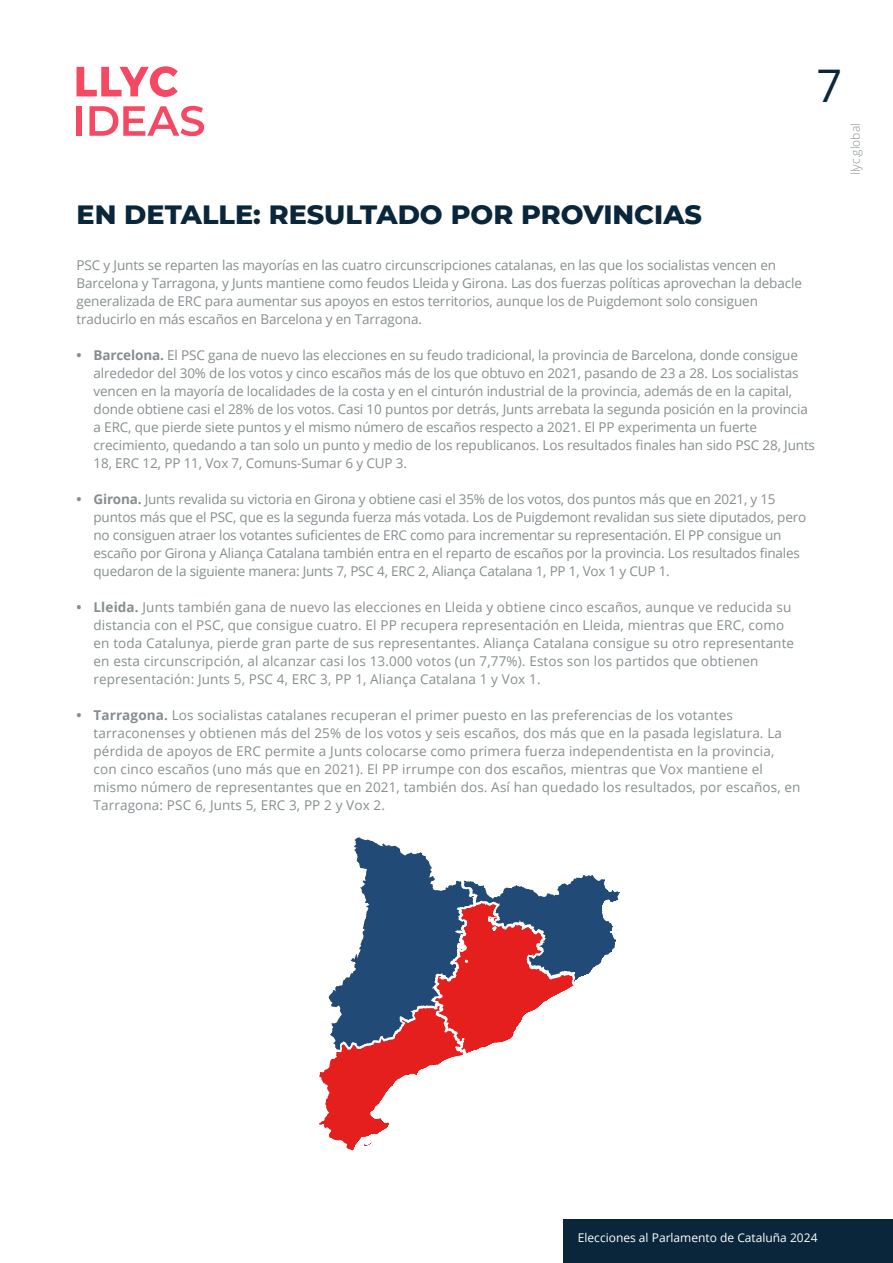
<style>
.page{position:relative;width:893px;height:1263px;background:#fff}
.page>*{position:absolute;margin:0;border:0;box-sizing:border-box;transform-origin:0 0}
.t1{font:45px "Open Sans";color:#0a263b}
.t2{font:800 27px "Montserrat";color:#0a263b}
.t3{font:13.5px/18px "Open Sans";letter-spacing:-.01em;color:#878e90}
.t4{font:13.5px/18px "Open Sans";letter-spacing:.01em;color:#878e90}
.t5{font:12px "Open Sans";color:#fff}
.t6{font:300 12px "Open Sans";color:#878e90}
.s1{font-weight:700}
</style>
<div class="page">
<div style="left:77px;top:106px;width:5px;height:30px;background:#f54963"></div>
<svg style="left:89px;top:106px;width:115px;height:30px"></svg>
<svg style="left:77px;top:66px;width:101px;height:31px"></svg>
<div style="left:563px;top:1219px;width:330px;height:44px;background:#0a263b"></div>
<svg style="left:319px;top:837px;width:301px;height:314px"></svg>
<h2 class="t2" style="left:77px;top:195px;width:627px">EN DETALLE: RESULTADO POR PROVINCIAS</h2>
<h1 class="t1" style="left:816px;top:55px;width:27px">7</h1>
<p class="t6" style="left:847px;top:175px;width:53px;rotate:-90deg">llyc.global</p>
<p class="t3" style="left:77px;top:256px;width:727px">PSC y Junts se reparten las mayorías en las cuatro circunscripciones catalanas, en las que los socialistas vencen en Barcelona y Tarragona, y Junts mantiene como feudos Lleida y Girona. Las dos fuerzas políticas aprovechan la debacle generalizada de ERC para aumentar sus apoyos en estos territorios, aunque los de Puigdemont solo consiguen traducirlo en más escaños en Barcelona y en Tarragona.</p>
<p class="t3" style="left:94px;top:346px;width:723px;text-indent:-17px"><span class="s1">• Barcelona.</span> El PSC gana de nuevo las elecciones en su feudo tradicional, la provincia de Barcelona, donde consigue alrededor del 30% de los votos y cinco escaños más de los que obtuvo en 2021, pasando de 23 a 28. Los socialistas vencen en la mayoría de localidades de la costa y en el cinturón industrial de la provincia, además de en la capital, donde obtiene casi el 28% de los votos. Casi 10 puntos por detrás, Junts arrebata la segunda posición en la provincia a ERC, que pierde siete puntos y el mismo número de escaños respecto a 2021. El PP experimenta un fuerte crecimiento, quedando a tan solo un punto y medio de los republicanos. Los resultados finales han sido PSC 28, Junts 18, ERC 12, PP 11, Vox 7, Comuns-Sumar 6 y CUP 3.</p>
<p class="t3" style="left:94px;top:490px;width:714px;text-indent:-17px"><span class="s1">• Girona.</span> Junts revalida su victoria en Girona y obtiene casi el 35% de los votos, dos puntos más que en 2021, y 15 puntos más que el PSC, que es la segunda fuerza más votada. Los de Puigdemont revalidan sus siete diputados, pero no consiguen atraer los votantes suficientes de ERC como para incrementar su representación. El PP consigue un escaño por Girona y Aliança Catalana también entra en el reparto de escaños por la provincia. Los resultados finales quedaron de la siguiente manera: Junts 7, PSC 4, ERC 2, Aliança Catalana 1, PP 1, Vox 1 y CUP 1.</p>
<p class="t4" style="left:94px;top:598px;width:702px;text-indent:-17px"><span class="s1">• Lleida.</span> Junts también gana de nuevo las elecciones en Lleida y obtiene cinco escaños, aunque ve reducida su distancia con el PSC, que consigue cuatro. El PP recupera representación en Lleida, mientras que ERC, como en toda Catalunya, pierde gran parte de sus representantes. Aliança Catalana consigue su otro representante en esta circunscripción, al alcanzar casi los 13.000 votos (un 7,77%). Estos son los partidos que obtienen representación: Junts 5, PSC 4, ERC 3, PP 1, Aliança Catalana 1 y Vox 1.</p>
<p class="t4" style="left:94px;top:706px;width:708px;text-indent:-17px"><span class="s1">• Tarragona.</span> Los socialistas catalanes recuperan el primer puesto en las preferencias de los votantes tarraconenses y obtienen más del 25% de los votos y seis escaños, dos más que en la pasada legislatura. La pérdida de apoyos de ERC permite a Junts colocarse como primera fuerza independentista en la provincia, con cinco escaños (uno más que en 2021). El PP irrumpe con dos escaños, mientras que Vox mantiene el mismo número de representantes que en 2021, también dos. Así han quedado los resultados, por escaños, en Tarragona: PSC 6, Junts 5, ERC 3, PP 2 y Vox 2.</p>
<p class="t5" style="left:578px;top:1229px;width:241px">Elecciones al Parlamento de Cataluña 2024</p>
</div>
